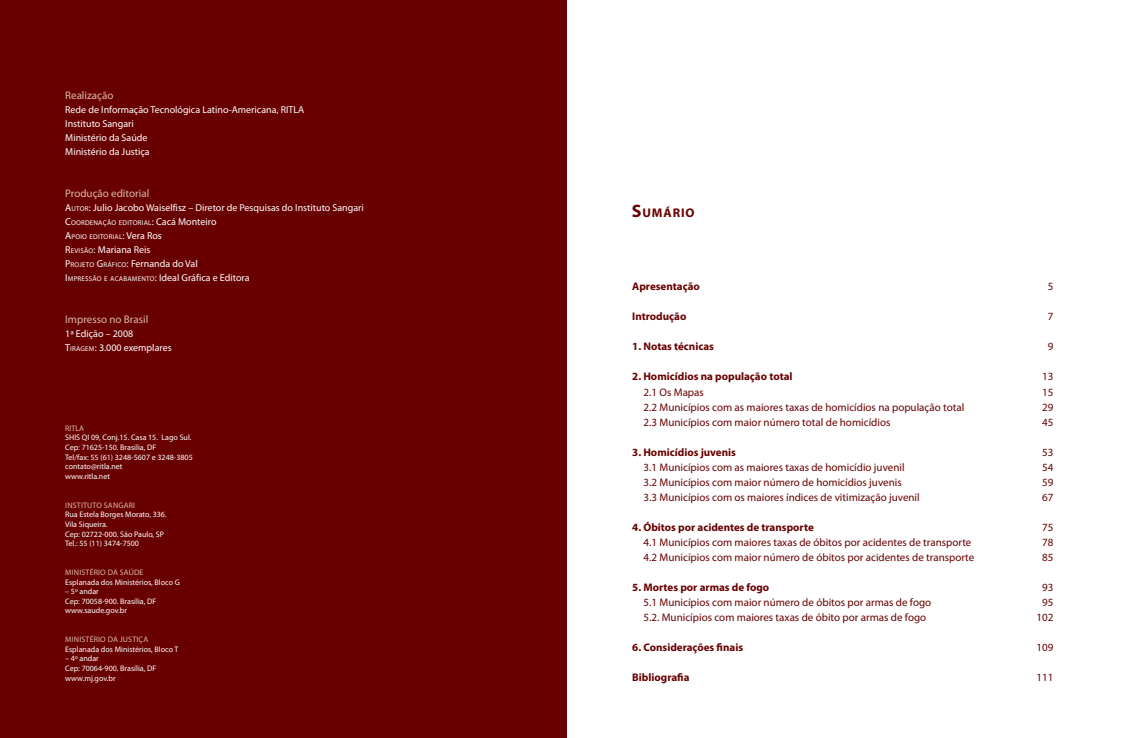
<style>
.page{position:relative;width:1134px;height:738px;background:#fff}
.page>*{position:absolute;margin:0;border:0;box-sizing:border-box;transform-origin:0 0}
.t1{font:700 12.6px "Myriad Pro";letter-spacing:.07em;color:#680000}
.t2{font:11px "Myriad Pro";color:#680000}
.t3{font:700 11px "Myriad Pro";color:#680000}
.t4{font:11px "Myriad Pro";color:#dcb9ab}
.t5{font:10px/14px "Myriad Pro";color:#fff}
.t6{font:8px/9.6px "Myriad Pro";color:#fff}
.t7{font:8px "Myriad Pro";letter-spacing:.02em;color:#dcb9ab}
.t8{font:7px/14px "Myriad Pro";letter-spacing:.03em;color:#fff}
.s1{font-size:7px}
.s2{font-size:10px}
.s3{font-size:18px}
</style>
<div class="page">
<div style="left:0;top:0;width:567px;height:737px;background:#680000"></div>
<p class="t4" style="left:65px;top:88px;width:50px">Realização</p>
<p class="t5" style="left:65px;top:102px;width:241px">Rede de Informação Tecnológica Latino-Americana, RITLA<br>Instituto Sangari<br>Ministério da Saúde<br>Ministério da Justiça</p>
<p class="t4" style="left:65px;top:186px;width:86px">Produção editorial</p>
<p class="t5" style="left:65px;top:200px;width:300px">A<span class="s1">utor</span>: Julio Jacobo Waiselfisz – Diretor de Pesquisas do Instituto Sangari</p>
<p class="t8" style="left:65px;top:216px;width:153px"><span class="s2">C</span>oordenação editorial<span class="s2">: Cacá Monteiro<br>A</span>poio editorial<span class="s2">: Vera Ros</span></p>
<p class="t5" style="left:65px;top:242px;width:134px">R <span class="s1">evisão</span>: Mariana Reis<br>P<span class="s1">rojeto</span> G<span class="s1">ráfico</span>: Fernanda do Val</p>
<p class="t8" style="left:65px;top:272px;width:51px"><span class="s2">I</span> mpressão e aca</p>
<p class="t5" style="left:123px;top:270px;width:128px"><span class="s1">bamento</span>: Ideal Gráfica e Editora</p>
<p class="t4" style="left:65px;top:312px;width:85px">Impresso no Brasil</p>
<p class="t5" style="left:65px;top:326px;width:108px">1ª Edição – 2008<br>T<span class="s1">irag em</span>: 3.000 exemplares</p>
<p class="t7" style="left:65px;top:423px;width:20px">RITLA</p>
<p class="t6" style="left:65px;top:432px;width:129px">SHIS QI 09, Conj.15. Casa 15. Lago Sul.<br>Cep: 71625-150. Brasilia, DF<br>Tel/fax: 55 (61) 3248-5607 e 3248-3805 contato@ritla.net<br>www.ritla.net</p>
<p class="t7" style="left:65px;top:499px;width:12px">Instit</p>
<p class="t7" style="left:87px;top:499px;width:42px">uto Sangari</p>
<p class="t6" style="left:65px;top:509px;width:103px">Rua Estela Borges Morato, 336.<br>Vila Siqueira.<br>Cep: 02722-000. São Paulo, SP<br>Tel.: 55 (11) 3474-7500</p>
<p class="t7" style="left:65px;top:567px;width:75px">Ministério da Saúde</p>
<p class="t6" style="left:65px;top:576px;width:116px">Esplanada dos Ministérios, Bloco G</p>
<p class="t6" style="left:65px;top:586px;width:93px">– 5º andar<br>Cep: 70058-900. Brasília, DF www.saude.gov.br</p>
<p class="t7" style="left:65px;top:634px;width:84px">Ministério da Justiça</p>
<p class="t6" style="left:65px;top:643px;width:115px">Esplanada dos Ministérios, Bloco T</p>
<p class="t6" style="left:65px;top:653px;width:93px">– 4º andar<br>Cep: 70064-900. Brasília, DF www.mj.gov.br</p>
<p class="t1" style="left:632px;top:204px;width:64px"><span class="s3">S</span>umário</p>
<p class="t3" style="left:632px;top:279px;width:69px">Apresentação</p>
<p class="t2" style="left:1048px;top:280px;width:7px">5</p>
<p class="t3" style="left:632px;top:309px;width:56px">Introdução</p>
<p class="t2" style="left:1048px;top:310px;width:7px">7</p>
<p class="t3" style="left:632px;top:339px;width:83px">1. Notas técnicas</p>
<p class="t2" style="left:1048px;top:340px;width:7px">9</p>
<p class="t3" style="left:632px;top:369px;width:162px">2. Homicídios na população total</p>
<p class="t2" style="left:1042px;top:370px;width:13px">13</p>
<p class="t2" style="left:644px;top:385px;width:62px">2.1 Os Mapas</p>
<p class="t2" style="left:1042px;top:385px;width:13px">15</p>
<p class="t2" style="left:644px;top:400px;width:322px">2.2 Municípios com as maiores taxas de homicídios na população total</p>
<p class="t2" style="left:1042px;top:400px;width:13px">29</p>
<p class="t2" style="left:644px;top:415px;width:248px">2.3 Municípios com maior número total de homicídios</p>
<p class="t2" style="left:1042px;top:415px;width:13px">45</p>
<p class="t3" style="left:632px;top:444px;width:105px">3. Homicídios juvenis</p>
<p class="t2" style="left:1042px;top:445px;width:13px">53</p>
<p class="t2" style="left:644px;top:460px;width:263px">3.1 Municípios com as maiores taxas de homicídio juvenil</p>
<p class="t2" style="left:1042px;top:460px;width:13px">54</p>
<p class="t2" style="left:644px;top:475px;width:260px">3.2 Municípios com maior número de homicídios juvenis</p>
<p class="t2" style="left:1042px;top:475px;width:13px">59</p>
<p class="t2" style="left:644px;top:490px;width:278px">3.3 Municípios com os maiores índices de vitimização juvenil</p>
<p class="t2" style="left:1042px;top:490px;width:13px">67</p>
<p class="t3" style="left:632px;top:519px;width:183px">4. Óbitos por acidentes de transporte</p>
<p class="t2" style="left:1042px;top:520px;width:13px">75</p>
<p class="t2" style="left:644px;top:535px;width:329px">4.1 Municípios com maiores taxas de óbitos por acidentes de transporte</p>
<p class="t2" style="left:1042px;top:535px;width:13px">78</p>
<p class="t2" style="left:644px;top:550px;width:332px">4.2 Municípios com maior número de óbitos por acidentes de transporte</p>
<p class="t2" style="left:1042px;top:550px;width:13px">85</p>
<p class="t3" style="left:632px;top:579px;width:139px">5. Mortes por armas de fogo</p>
<p class="t2" style="left:1042px;top:580px;width:13px">93</p>
<p class="t2" style="left:644px;top:595px;width:289px">5.1 Municípios com maior número de óbitos por armas de fogo</p>
<p class="t2" style="left:1042px;top:595px;width:13px">95</p>
<p class="t2" style="left:644px;top:610px;width:284px">5.2. Municípios com maiores taxas de óbito por armas de fogo</p>
<p class="t2" style="left:1036px;top:610px;width:18px">102</p>
<p class="t3" style="left:632px;top:639px;width:112px">6. Considerações finais</p>
<p class="t2" style="left:1036px;top:640px;width:18px">109</p>
<p class="t3" style="left:632px;top:669px;width:59px">Bibliografia</p>
<p class="t2" style="left:1036px;top:670px;width:18px">111</p>
</div>
